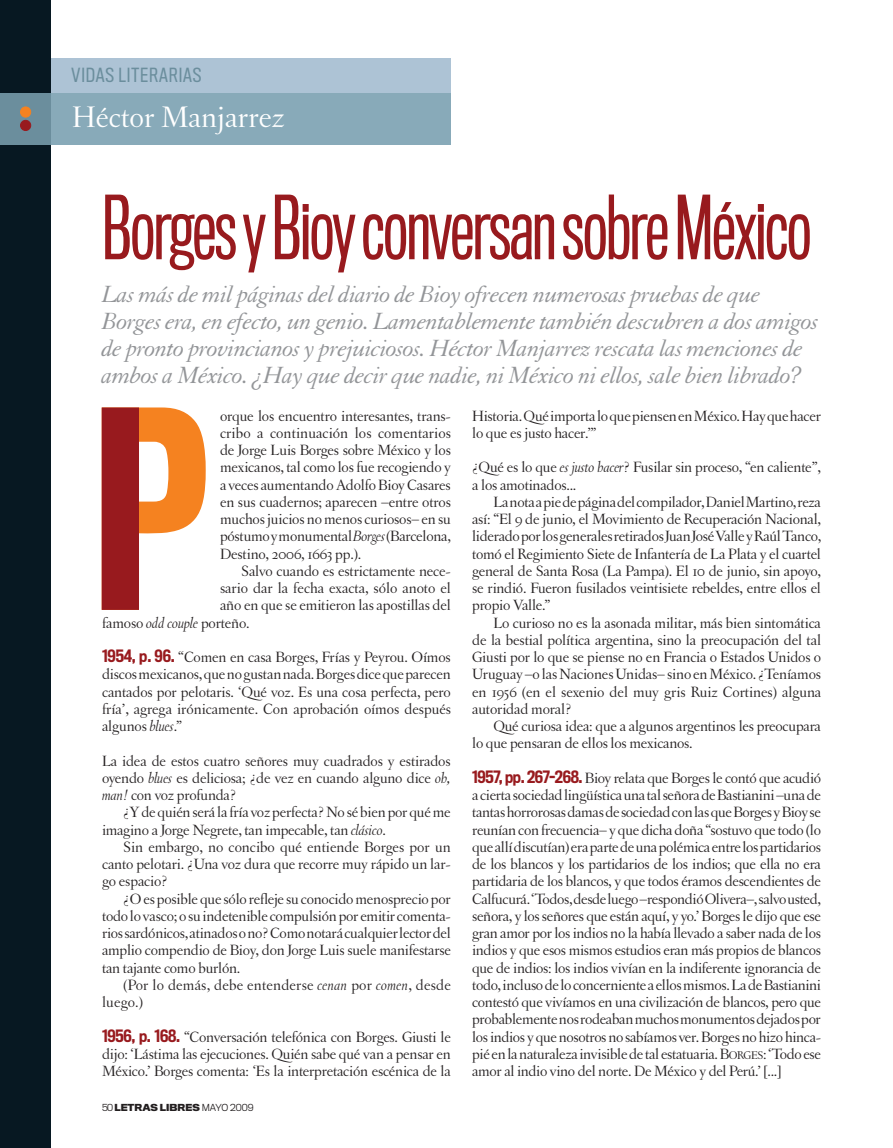
<style>
.page{position:relative;width:893px;height:1148px;background:#fff}
.page>*{position:absolute;margin:0;border:0;box-sizing:border-box;transform-origin:0 0}
.t1{font:81px "Titling Gothic FB Comp";letter-spacing:-.015em;color:#981a1e}
.t2{font:31.5px "Letras Oldstyle";color:#fff}
.t3{font:italic 25.5px/27px "Granjon";letter-spacing:-.02em;color:#939598}
.t4{font:18px "Titling Gothic FB Cond";letter-spacing:.05em;color:#6b8e9d}
.t5{font:15.75px/17.2px "Letras Oldstyle";letter-spacing:-.015em;color:#231f20;text-align:justify}
.t6{font:15.75px/17.2px "Letras Oldstyle";letter-spacing:.01em;color:#231f20}
.t7{font:700 9px "Titling Gothic FB Normal";color:#231f20}
.s1{font-style:italic}
.s2{font-family:"Titling Gothic FB Cond";font-weight:500;color:#981a1e}
.s3{font-weight:300}
.s4{font-style:inherit}
.s5{font-size:11.85px}
</style>
<div class="page">
<div style="left:51px;top:93px;width:400px;height:52px;background:#88aab9"></div>
<div style="left:51px;top:58px;width:400px;height:35px;background:#adc3d5"></div>
<div style="left:0;top:0;width:51px;height:1148px;background:#071822"></div>
<div style="left:0;top:93px;width:51px;height:52px;background:#6b8e9d"></div>
<div style="left:21px;top:107px;width:10px;height:10px;background:#f58220;border-radius:50%"></div>
<div style="left:20px;top:107px;width:11px;height:10px;border:1px solid #f58220;border-radius:50%"></div>
<div style="left:21px;top:120px;width:10px;height:11px;background:#981a1e;border-radius:50%"></div>
<div style="left:20px;top:120px;width:11px;height:11px;border:1px solid #981a1e;border-radius:50%"></div>
<svg style="left:139px;top:407px;width:67px;height:127px"></svg>
<div style="left:102px;top:407px;width:37px;height:203px;background:#981a1e"></div>
<p class="t4" style="left:72px;top:64px;width:131px">VIDAS LITERARIAS</p>
<h2 class="t2" style="left:72px;top:100px;width:214px">Héctor Manjarrez</h2>
<h1 class="t1" style="left:102px;top:182px;width:711px">Borges y Bioy conversan sobre México</h1>
<p class="t3" style="left:102px;top:281px;width:718px">Las más de mil páginas del diario de Bioy ofrecen numerosas pruebas de que Borges era, en efecto, un genio. Lamentablemente también descubren a dos amigos de pronto provincianos y prejuiciosos. Héctor Manjarrez rescata las menciones de ambos a México. ¿Hay que decir que nadie, ni México ni ellos, sale bien librado?</p>
<p class="t5" style="left:220px;top:407px;width:232px">orque los encuentro interesantes, trans&shy;cribo a continuación los comentarios de Jorge Luis Borges sobre México y los mexicanos, tal como los fue recogiendo y a veces aumentando Adolfo Bioy Casares en sus cuadernos; aparecen –entre otros muchos juicios no menos curiosos– en su póstumo y monumental <span class="s1">Borges</span> (Barcelona, Destino, 2006, 1663 pp.).</p>
<p class="t5" style="left:241px;top:562px;width:211px">Salvo cuando es estrictamente nece-</p>
<p class="t5" style="left:220px;top:579px;width:232px">sario dar la fecha exacta, sólo anoto el</p>
<p class="t5" style="left:220px;top:597px;width:232px">año en que se emitieron las apostillas del</p>
<p class="t5" style="left:102px;top:614px;width:149px">famoso <span class="s1">odd couple</span> porteño.</p>
<p class="t5" style="left:102px;top:648px;width:351px"><span class="s2">1954, p. 96.</span> “Comen en casa Borges, Frías y Peyrou. Oímos discos mexicanos, que no gustan nada. Borges dice que parecen cantados por pelotaris. ‘Qué voz. Es una cosa perfecta, pero fría’, agrega irónicamente. Con aprobación oímos después algunos <span class="s1">blues</span>.”</p>
<p class="t5" style="left:102px;top:752px;width:350px">La idea de estos cuatro señores muy cuadrados y estirados oyendo <span class="s1">blues</span> es deliciosa; ¿de vez en cuando alguno dice <span class="s1">oh, man!</span> con voz profunda?</p>
<p class="t5" style="left:102px;top:804px;width:350px;text-indent:21px">¿Y de quién será la fría voz perfecta? No sé bien por qué me imagino a Jorge Negrete, tan impecable, tan <span class="s1">clásico</span>.</p>
<p class="t5" style="left:102px;top:838px;width:350px;text-indent:21px">Sin embargo, no concibo qué entiende Borges por un canto pelotari. ¿Una voz dura que recorre muy rápido un lar&shy;go espacio?</p>
<p class="t5" style="left:102px;top:890px;width:350px;text-indent:21px">¿O es posible que sólo refleje su conocido menosprecio por todo lo vasco; o su indetenible compulsión por emitir comenta&shy;rios sardónicos, atinados o no? Como notará cualquier lector del amplio compendio de Bioy, don Jorge Luis suele manifestarse tan tajante como burlón.</p>
<p class="t6" style="left:102px;top:976px;width:350px;text-indent:21px">(Por lo demás, debe entenderse <span class="s1">cenan</span> por <span class="s1">comen</span>, desde luego.)</p>
<p class="t5" style="left:102px;top:1028px;width:350px"><span class="s2">1956, p. 168.</span> “Conversación telefónica con Borges. Giusti le dijo: ‘Lástima las ejecuciones. Quién sabe qué van a pensar en México.’ Borges comenta: ‘Es la interpretación escénica de la</p>
<p class="t7" style="left:102px;top:1101px;width:153px"><span class="s3">50</span> LETRAS LIBRES <span class="s3">MAYO 2009</span></p>
<p class="t5" style="left:472px;top:407px;width:350px">Historia. Qué importa lo que piensen en México. Hay que hacer lo que es justo hacer.’”</p>
<p class="t5" style="left:472px;top:459px;width:350px">¿Qué es lo que <span class="s1">es justo hacer</span>? Fusilar sin proceso, “en caliente”, a los amotinados...</p>
<p class="t5" style="left:472px;top:493px;width:351px;text-indent:21px">La nota a pie de página del compilador, Daniel Martino, reza así: “El 9 de junio, el Movimiento de Recuperación Nacional, liderado por los generales retirados Juan José Valle y Raúl Tanco, tomó el Regimiento Siete de Infantería de La Plata y el cuartel general de Santa Rosa (La Pampa). El 10 de junio, sin apoyo, se rindió. Fueron fusilados veintisiete rebeldes, entre ellos el propio Valle.”</p>
<p class="t5" style="left:472px;top:614px;width:351px;text-indent:21px">Lo curioso no es la asonada militar, más bien sintomática de la bestial política argentina, sino la preocupación del tal Giusti por lo que se piense no en Francia o Estados Unidos o Uruguay –o las Naciones Unidas– sino en México. ¿Teníamos en 1956 (en el sexenio del muy gris Ruiz Cortines) alguna autoridad moral?</p>
<p class="t5" style="left:472px;top:717px;width:350px;text-indent:21px">Qué curiosa idea: que a algunos argentinos les preocupara lo que pensaran de ellos los mexicanos.</p>
<p class="t5" style="left:472px;top:769px;width:350px"><span class="s2">1957, pp. 267-268.</span> Bioy relata que Borges le contó que acudió a cierta sociedad lingüística una tal señora de Bastianini –una de tantas horrorosas damas de sociedad con las que Borges y Bioy se reunían con frecuencia– y que dicha doña “sostuvo que todo (lo que allí discutían) era parte de una polémica entre los partidarios de los blancos y los partidarios de los indios; que ella no era partidaria de los blancos, y que todos éramos descendientes de Calfucurá. ‘Todos, desde luego –respondió Olivera–, salvo usted, señora, y los señores que están aquí, y yo.’ Borges le dijo que ese gran amor por los indios no la había llevado a saber nada de los indios y que esos mismos estudios eran más propios de blancos que de indios: los indios vivían en la indiferente ignorancia de todo, incluso de lo concerniente a ellos mismos. La de Bastianini contestó que vivíamos en una civilización de blancos, pero que probablemente nos rodeaban muchos monumentos dejados por los indios y que nosotros no sabíamos ver. Borges no hizo hinca&shy;pié en la naturaleza invisible de tal estatuaria. <span class="s4">B</span><span class="s5">ORGES</span>: ‘Todo ese amor al indio vino del norte. De México y del Perú.’ [...]</p>
</div>
